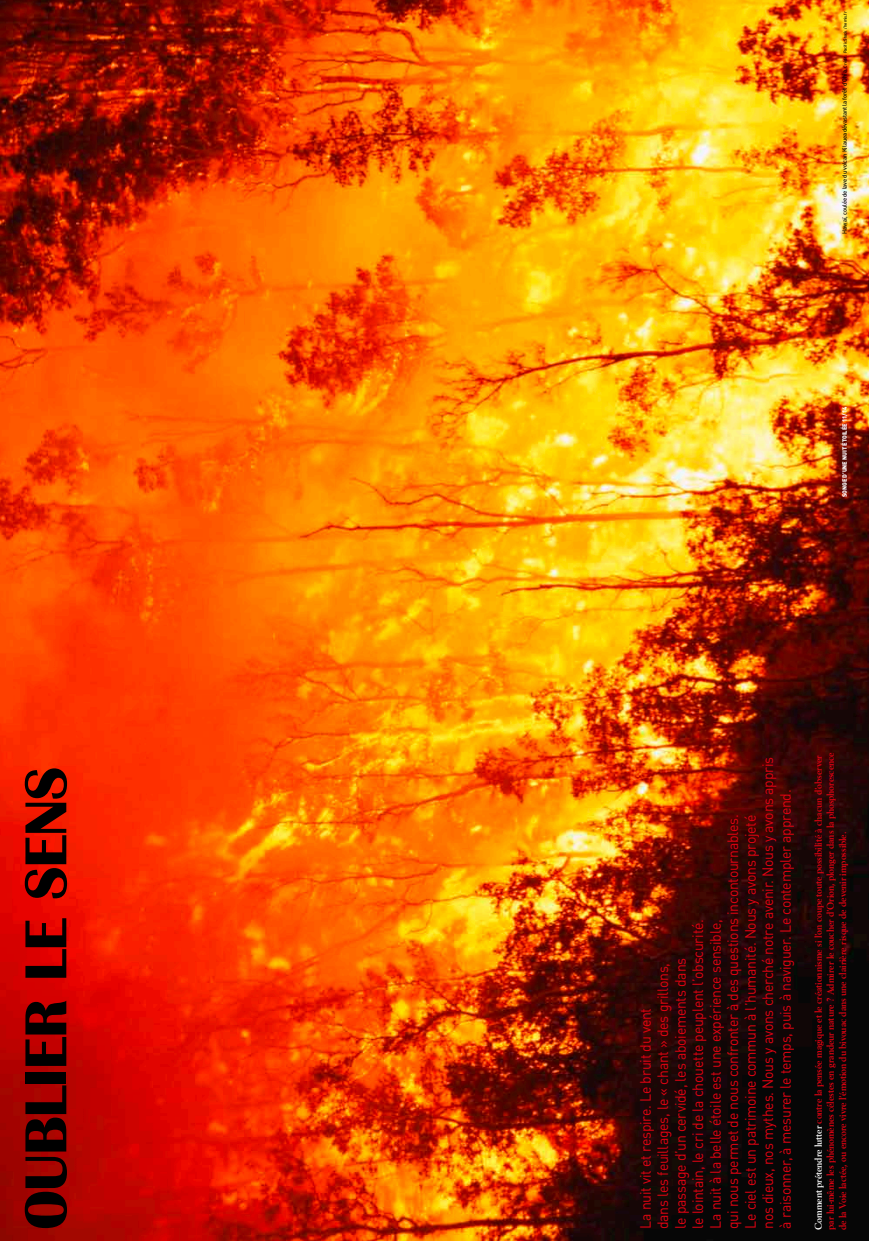
<style>
.page{position:relative;width:869px;height:1241px;background:#fff}
.page>*{position:absolute;margin:0;border:0;box-sizing:border-box;transform-origin:0 0}
.t1{font:700 61.25px "Britannic";letter-spacing:-.02em;color:#000}
.t2{font:14.88px/17.5px "DIN";letter-spacing:-.02em;color:#e20312;scale:.94 1}
.t3{font:700 9.62px/12.2px "Berling LT Std";letter-spacing:-.015em;color:#e20312;scale:.95 1}
.t4{font:500 6.12px "DIN";letter-spacing:-.01em;color:#000;scale:.95 1}
.t5{font:900 6.12px "DIN";letter-spacing:-.01em;color:#fff;scale:.95 1}
.s1{font-size:4.38px}
.s2{color:#fff}
</style>
<div class="page">
<img style="left:0;top:0;width:868px;height:1240px">
<p class="t4" style="left:840px;top:233px;width:235px;rotate:-90deg">Hawaï, coulée de lave du volcan Kilauea dévastant la forêt d’Ohia. <span class="s1">Crédit : Pacific Stock / hemis.fr</span></p>
<p class="t5" style="left:840px;top:497px;width:96px;rotate:-90deg">Songe d’une nuit étoilée 11/14</p>
<h1 class="t1" style="left:11px;top:1229px;width:464px;rotate:-90deg">Oublier le sens</h1>
<p class="t2" style="left:636px;top:1228px;width:503px;rotate:-90deg">La nuit vit et respire. Le bruit du vent<br>dans les feuillages, le « chant » des grillons,<br>le passage d’un cervidé, les aboiements dans<br>le lointain, le cri de la chouette peuplent l’obscurité.<br>La nuit à la belle étoile est une expérience sensible,<br>qui nous permet de nous confronter à des questions incontournables.<br>Le ciel est un patrimoine commun à l’humanité. Nous y avons projeté<br>nos dieux, nos mythes. Nous y avons cherché notre avenir. Nous y avons appris à raisonner, à mesurer le temps, puis à naviguer. Le contempler apprend.</p>
<p class="t3" style="left:811px;top:1229px;width:504px;rotate:-90deg"><span class="s2">Comment prétendre lutter</span> contre la pensée magique et le créationnisme si l’on coupe toute possibilité à chacun d’observer par lui-même les phénomènes célestes en grandeur nature ? Admirer le coucher d’Orion, plonger dans la phosphorescence de la Voie lactée, ou encore vivre l’émotion du bivouac dans une clairière risque de devenir impossible.</p>
</div>
